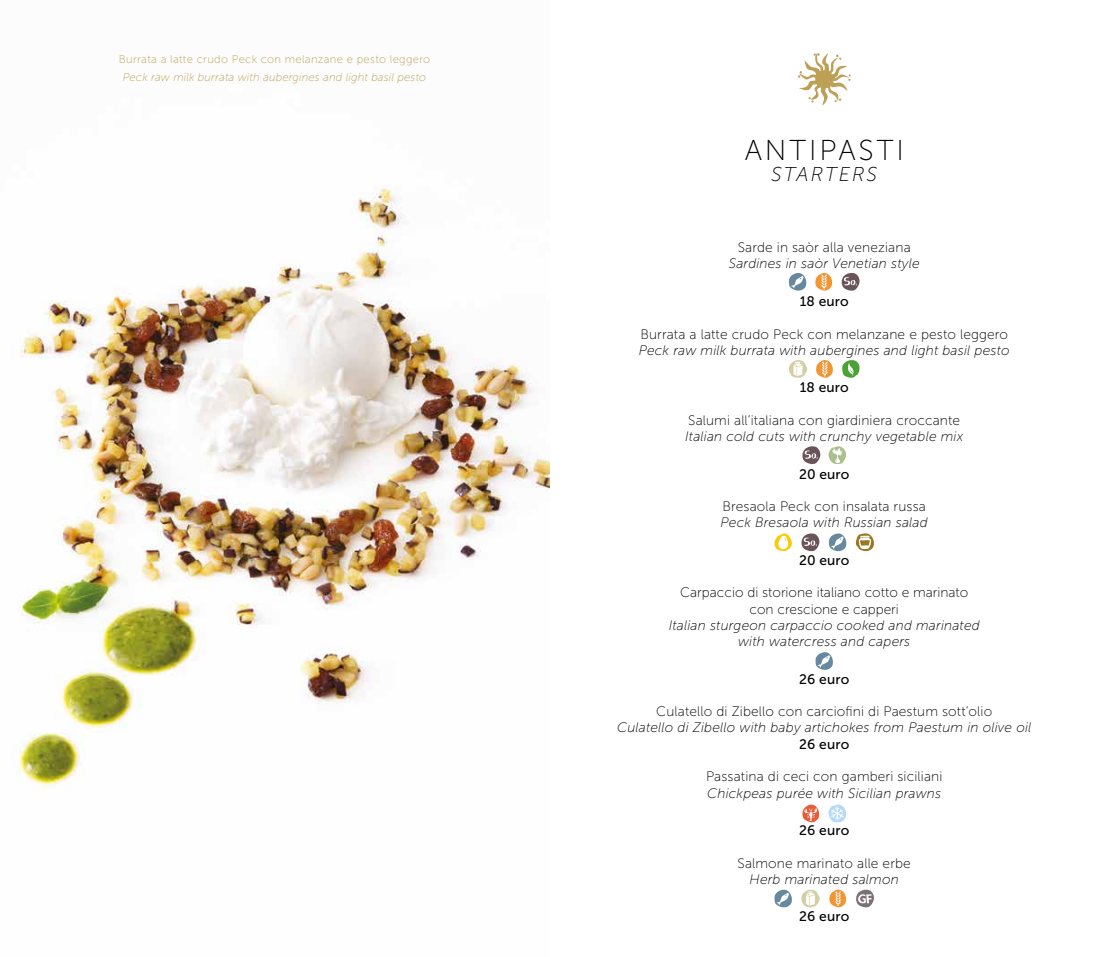
<style>
.page{position:relative;width:1099px;height:957px;background:#fff}
.page>*{position:absolute;margin:0;border:0;box-sizing:border-box;transform-origin:0 0}
.t1{font:28.75px "Museo Sans 100";letter-spacing:.1em;color:#000}
.t2{font:italic 20px "Museo Sans 100";letter-spacing:.1em;color:#000}
.t3{font:italic 13.75px/16.2px "Museo Sans 100";letter-spacing:.01em;color:#000;text-align:center}
.t4{font:13.75px/16.2px "Museo Sans 100";letter-spacing:.01em;color:#000;text-align:center}
.t5{font:13.75px "Museo Sans 500";letter-spacing:.01em;color:#000}
.t6{font:italic 11.25px "Museo Sans 100";letter-spacing:.01em;color:#be9f56}
.t7{font:11.25px "Museo Sans 100";letter-spacing:.025em;color:#be9f56}
</style>
<div class="page">
<svg style="left:798px;top:53px;width:52px;height:52px"></svg>
<img style="left:14px;top:186px;width:535px;height:605px">
<svg style="left:815px;top:652px;width:18px;height:18px"></svg>
<svg style="left:789px;top:360px;width:18px;height:18px"></svg>
<svg style="left:842px;top:360px;width:18px;height:18px"></svg>
<svg style="left:816px;top:360px;width:17px;height:18px"></svg>
<svg style="left:828px;top:804px;width:18px;height:18px"></svg>
<svg style="left:802px;top:804px;width:18px;height:18px"></svg>
<svg style="left:802px;top:446px;width:18px;height:18px"></svg>
<svg style="left:828px;top:446px;width:18px;height:18px"></svg>
<svg style="left:801px;top:533px;width:18px;height:18px"></svg>
<svg style="left:829px;top:533px;width:18px;height:19px"></svg>
<svg style="left:774px;top:533px;width:18px;height:18px"></svg>
<svg style="left:855px;top:533px;width:19px;height:19px"></svg>
<svg style="left:841px;top:273px;width:18px;height:18px"></svg>
<svg style="left:789px;top:273px;width:18px;height:18px"></svg>
<svg style="left:815px;top:273px;width:17px;height:18px"></svg>
<svg style="left:774px;top:889px;width:18px;height:19px"></svg>
<svg style="left:801px;top:889px;width:18px;height:19px"></svg>
<svg style="left:829px;top:889px;width:17px;height:18px"></svg>
<svg style="left:856px;top:889px;width:18px;height:18px"></svg>
<p class="t7" style="left:119px;top:54px;width:313px">Burrata a latte crudo Peck con melanzane e pesto leggero</p>
<p class="t6" style="left:123px;top:71px;width:305px">Peck raw milk burrata with aubergines and light basil pesto</p>
<h1 class="t1" style="left:744px;top:135px;width:161px">ANTIPASTI</h1>
<h2 class="t2" style="left:771px;top:164px;width:107px">STARTERS</h2>
<p class="t4" style="left:737px;top:239px;width:174px">Sarde in saòr alla veneziana</p>
<p class="t3" style="left:728px;top:256px;width:192px">Sardines in saòr Venetian style</p>
<p class="t5" style="left:799px;top:294px;width:50px">18 euro</p>
<p class="t4" style="left:640px;top:326px;width:369px">Burrata a latte crudo Peck con melanzane e pesto leggero</p>
<p class="t3" style="left:638px;top:342px;width:372px">Peck raw milk burrata with aubergines and light basil pesto</p>
<p class="t5" style="left:799px;top:380px;width:50px">18 euro</p>
<p class="t4" style="left:688px;top:412px;width:273px">Salumi all’italiana con giardiniera croccante</p>
<p class="t3" style="left:685px;top:428px;width:279px">Italian cold cuts with crunchy vegetable mix</p>
<p class="t5" style="left:799px;top:466px;width:52px">20 euro</p>
<p class="t4" style="left:722px;top:498px;width:205px">Bresaola Peck con insalata russa</p>
<p class="t3" style="left:720px;top:515px;width:209px">Peck Bresaola with Russian salad</p>
<p class="t5" style="left:799px;top:552px;width:52px">20 euro</p>
<p class="t4" style="left:680px;top:585px;width:290px">Carpaccio di storione italiano cotto e marinato con crescione e capperi</p>
<p class="t3" style="left:668px;top:617px;width:312px">Italian sturgeon carpaccio cooked and marinated with watercress and capers</p>
<p class="t5" style="left:799px;top:671px;width:52px">26 euro</p>
<p class="t4" style="left:656px;top:703px;width:337px">Culatello di Zibello con carciofini di Paestum sott’olio</p>
<p class="t3" style="left:617px;top:720px;width:416px">Culatello di Zibello with baby artichokes from Paestum in olive oil</p>
<p class="t5" style="left:799px;top:736px;width:52px">26 euro</p>
<p class="t4" style="left:706px;top:768px;width:238px">Passatina di ceci con gamberi siciliani</p>
<p class="t3" style="left:707px;top:785px;width:235px">Chickpeas purée with Sicilian prawns</p>
<p class="t5" style="left:799px;top:822px;width:52px">26 euro</p>
<p class="t4" style="left:737px;top:855px;width:175px">Salmone marinato alle erbe</p>
<p class="t3" style="left:749px;top:871px;width:151px">Herb marinated salmon</p>
<p class="t5" style="left:799px;top:909px;width:52px">26 euro</p>
</div>
